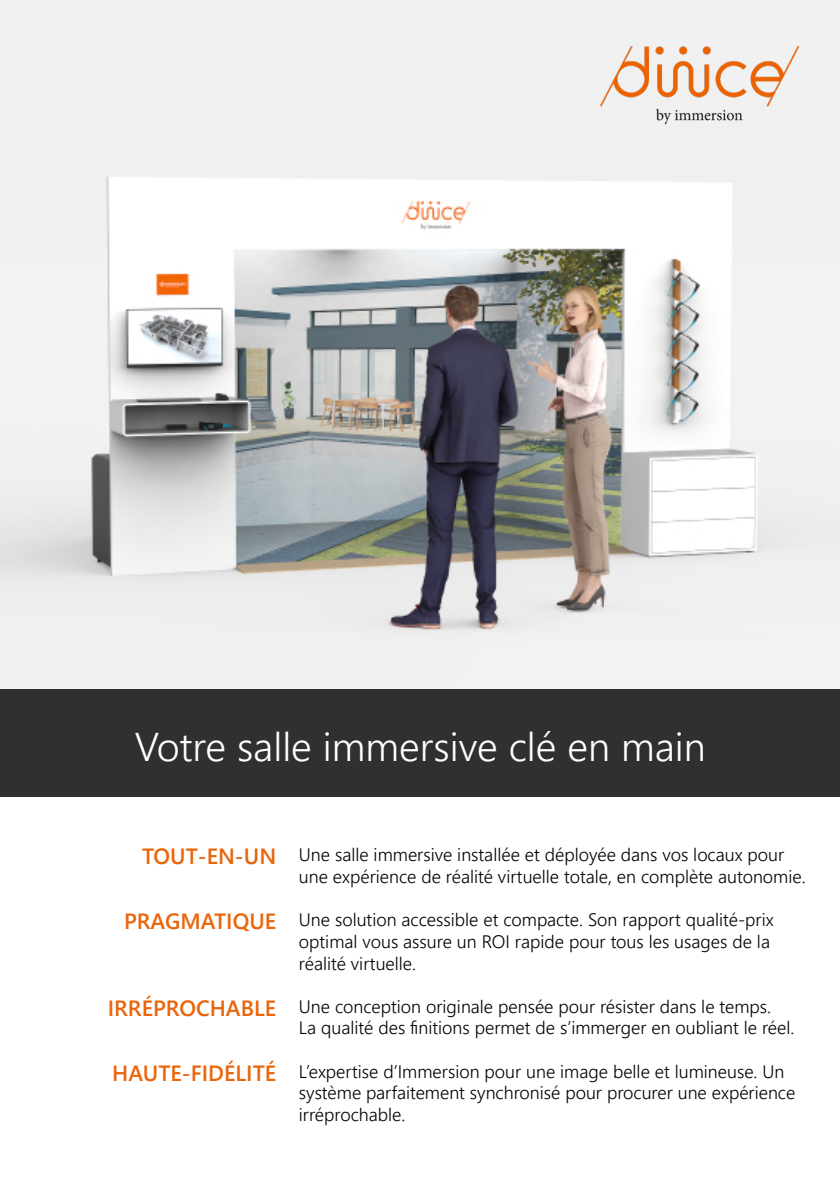
<style>
.page{position:relative;width:840px;height:1191px;background:#fff}
.page>*{position:absolute;margin:0;border:0;box-sizing:border-box;transform-origin:0 0}
.t1{font:300 40px "Segoe UI";color:#fff}
.t2{font:600 22px "Segoe UI";color:#ea640a}
.t3{font:300 18px/21.6px "Segoe UI";color:#000}
</style>
<div class="page">
<img style="left:0;top:0;width:839px;height:689px">
<div style="left:0;top:689px;width:839px;height:108px;background:#303030"></div>
<img style="left:595px;top:34px;width:210px;height:108px">
<h1 class="t1" style="left:135px;top:709px;width:572px">Votre salle immersive clé en main</h1>
<p class="t2" style="left:142px;top:835px;width:135px">TOUT-EN-UN</p>
<p class="t2" style="left:124px;top:900px;width:154px">PRAGMATIQUE</p>
<p class="t2" style="left:108px;top:987px;width:170px">IRRÉPROCHABLE</p>
<p class="t2" style="left:112px;top:1052px;width:165px">HAUTE-FIDÉLITÉ</p>
<p class="t3" style="left:299px;top:842px;width:508px">Une salle immersive installée et déployée dans vos locaux pour une expérience de réalité virtuelle totale, en complète autonomie.</p>
<p class="t3" style="left:299px;top:907px;width:476px">Une solution accessible et compacte. Son rapport qualité-prix optimal vous assure un ROI rapide pour tous les usages de la réalité virtuelle.</p>
<p class="t3" style="left:299px;top:993px;width:496px">Une conception originale pensée pour résister dans le temps.<br>La qualité des finitions permet de s’immerger en oubliant le réel.</p>
<p class="t3" style="left:299px;top:1058px;width:497px">L’expertise d’Immersion pour une image belle et lumineuse. Un système parfaitement synchronisé pour procurer une expérience irréprochable.</p>
</div>
